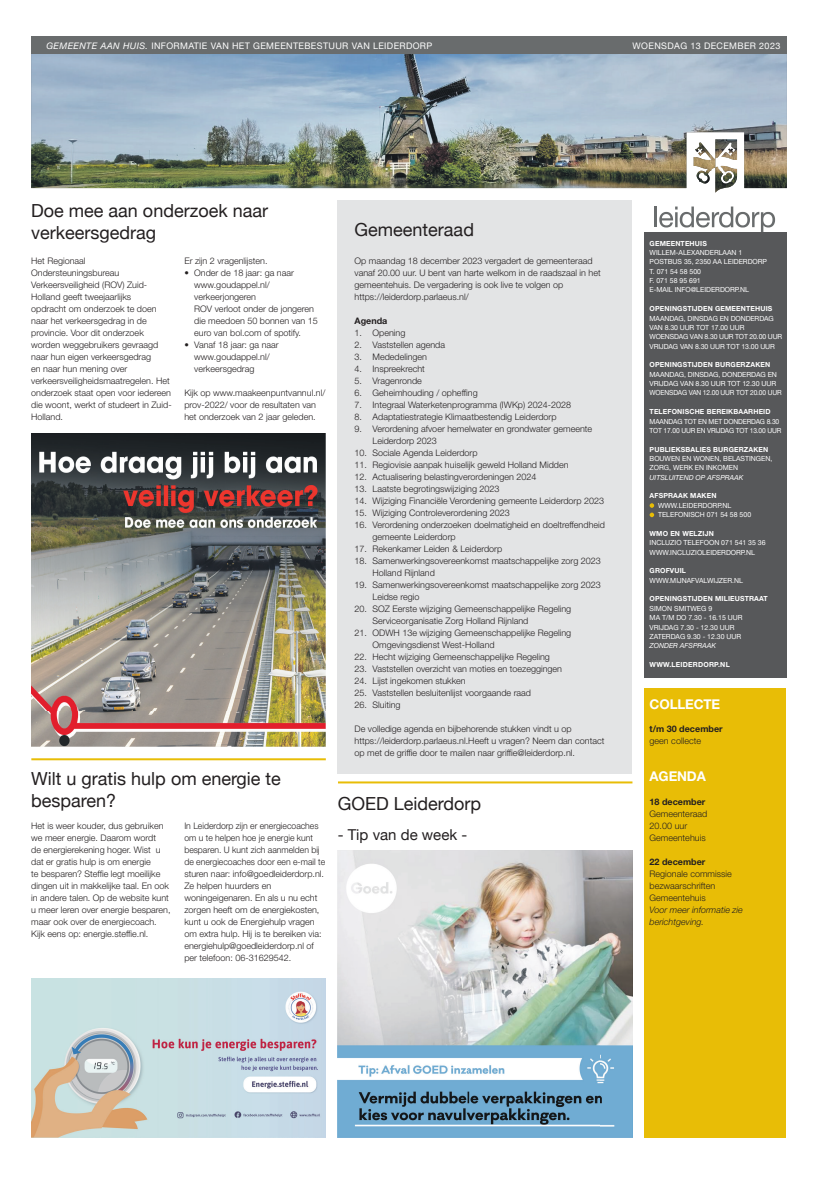
<style>
.page{position:relative;width:817px;height:1180px;background:#fff}
.page>*{position:absolute;margin:0;border:0;box-sizing:border-box;transform-origin:0 0}
.t1{font:18px/22px "Helvetica Neue";color:#231f20}
.t2{font:15px "Helvetica Neue";color:#231f20}
.t3{font:700 13.5px "Helvetica Neue LT Std";letter-spacing:-.01em;color:#fff}
.t4{font:300 9px/12px "Helvetica Neue LT Std";color:#231f20}
.t5{font:300 9px/12px "Helvetica Neue LT Std";color:#231f20;scale:.96 1}
.t6{font:9px "Helvetica Neue";letter-spacing:.04em;color:#fff}
.t7{font:700 9px "Helvetica Neue LT Std";color:#231f20}
.t8{font:italic 300 9px/12px "Helvetica Neue LT Std";color:#231f20}
.t9{font:7px/9.4px "Helvetica Neue";color:#fff}
.t10{font:700 7px "Helvetica Neue LT Std";letter-spacing:.02em;color:#fff}
.t11{font:7px/9.4px "Helvetica Neue";letter-spacing:-.02em;color:#fff;scale:.96 1}
.t12{font:italic 7px "Helvetica Neue LT Std";color:#fff}
.s1{font-family:"Helvetica Neue LT Std";font-style:italic}
</style>
<div class="page">
<svg style="left:31px;top:188px;width:755px;height:5px"></svg>
<img style="left:31px;top:54px;width:755px;height:134px">
<img style="left:695px;top:139px;width:20px;height:20px">
<svg style="left:722px;top:173px;width:9px;height:9px"></svg>
<hr style="left:654px;top:206px;width:3px;height:21px;background:#696c6d">
<svg style="left:659px;top:206px;width:116px;height:27px"></svg>
<div style="left:644px;top:233px;width:142px;height:444px;background:#57585a"></div>
<svg style="left:649px;top:503px;width:5px;height:14px"></svg>
<div style="left:31px;top:37px;width:755px;height:17px;background:#696c6d"></div>
<div style="left:644px;top:687px;width:141px;height:450px;background:#e8bd06"></div>
<hr style="left:31px;top:758px;width:295px;height:2px;background:#e8bd06">
<hr style="left:338px;top:781px;width:294px;height:2px;background:#e8bd06">
<img style="left:31px;top:433px;width:294px;height:313px">
<img style="left:337px;top:850px;width:295px;height:287px">
<div style="left:337px;top:200px;width:295px;height:573px;background:#e3e4e5"></div>
<img style="left:31px;top:978px;width:295px;height:159px">
<p class="t6" style="left:46px;top:39px;width:387px"><span class="s1">GEMEENTE AAN HUIS.</span> INFORMATIE VAN HET GEMEENTEBESTUUR VAN LEIDERDORP</p>
<p class="t6" style="left:632px;top:39px;width:149px">WOENSDAG 13 DECEMBER 2023</p>
<h1 class="t1" style="left:31px;top:201px;width:238px">Doe mee aan onderzoek naar verkeersgedrag</h1>
<p class="t4" style="left:31px;top:255px;width:142px">Het Regionaal<br>Ondersteuningsbureau<br>Verkeersveiligheid (ROV) Zuid-<br>Holland geeft tweejaarlijks<br>opdracht om onderzoek te doen naar het verkeersgedrag in de provincie. Voor dit onderzoek worden weggebruikers gevraagd naar hun eigen verkeersgedrag<br>en naar hun mening over verkeersveiligheidsmaatregelen. Het onderzoek staat open voor iedereen die woont, werkt of studeert in Zuid-<br>Holland.</p>
<p class="t4" style="left:184px;top:255px;width:85px">Er zijn 2 vragenlijsten.</p>
<p class="t4" style="left:194px;top:267px;width:125px;text-indent:-10px">• Onder de 18 jaar: ga naar www.goudappel.nl/ verkeerjongeren<br>ROV verloot onder de jongeren die meedoen 50 bonnen van 15 euro van bol.com of spotify.</p>
<p class="t4" style="left:194px;top:339px;width:86px;text-indent:-10px">• Vanaf 18 jaar: ga naar www.goudappel.nl/ verkeersgedrag</p>
<p class="t4" style="left:184px;top:387px;width:142px">Kijk op www.maakeenpuntvannul.nl/ prov-2022/ voor de resultaten van het onderzoek van 2 jaar geleden.</p>
<h1 class="t1" style="left:31px;top:768px;width:251px">Wilt u gratis hulp om energie te besparen?</h1>
<p class="t4" style="left:31px;top:819px;width:141px">Het is weer kouder, dus gebruiken we meer energie. Daarom wordt<br>de energierekening hoger. Wist u dat er gratis hulp is om energie<br>te besparen? Steffie legt moeilijke dingen uit in makkelijke taal. En ook in andere talen. Op de website kunt u meer leren over energie besparen, maar ook over de energiecoach.<br>Kijk eens op: energie.steffie.nl.</p>
<p class="t5" style="left:184px;top:819px;width:148px">In Leiderdorp zijn er energiecoaches om u te helpen hoe je energie kunt besparen. U kunt zich aanmelden bij de energiecoaches door een e-mail te sturen naar: info@goedleiderdorp.nl.<br>Ze helpen huurders en woningeigenaren. En als u nu echt zorgen heeft om de energiekosten, kunt u ook de Energiehulp vragen om extra hulp. Hij is te bereiken via: energiehulp@goedleiderdorp.nl of per telefoon: 06-31629542.</p>
<h1 class="t1" style="left:354px;top:219px;width:121px">Gemeenteraad</h1>
<p class="t4" style="left:354px;top:255px;width:248px">Op maandag 18 december 2023 vergadert de gemeenteraad vanaf 20.00 uur. U bent van harte welkom in de raadszaal in het gemeentehuis. De vergadering is ook live te volgen op https://leiderdorp.parlaeus.nl/</p>
<p class="t7" style="left:354px;top:315px;width:34px">Agenda</p>
<p class="t4" style="left:354px;top:327px;width:52px">1. Opening</p>
<p class="t4" style="left:354px;top:339px;width:92px">2. Vaststellen agenda</p>
<p class="t4" style="left:354px;top:351px;width:74px">3. Mededelingen</p>
<p class="t4" style="left:354px;top:363px;width:72px">4. Inspreekrecht</p>
<p class="t4" style="left:354px;top:375px;width:69px">5. Vragenronde</p>
<p class="t4" style="left:354px;top:387px;width:125px">6. Geheimhouding / opheffing</p>
<p class="t4" style="left:354px;top:399px;width:218px">7. Integraal Waterketenprogramma (IWKp) 2024-2028</p>
<p class="t4" style="left:354px;top:411px;width:203px">8. Adaptatiestrategie Klimaatbestendig Leiderdorp</p>
<p class="t4" style="left:372px;top:423px;width:221px;text-indent:-18px">9. Verordening afvoer hemelwater en grondwater gemeente<br>Leiderdorp 2023</p>
<p class="t4" style="left:354px;top:447px;width:124px">10. Sociale Agenda Leiderdorp</p>
<p class="t4" style="left:354px;top:459px;width:215px">11. Regiovisie aanpak huiselijk geweld Holland Midden</p>
<p class="t4" style="left:354px;top:471px;width:183px">12. Actualisering belastingverordeningen 2024</p>
<p class="t4" style="left:354px;top:483px;width:146px">13. Laatste begrotingswijziging 2023</p>
<p class="t4" style="left:354px;top:495px;width:251px">14. Wijziging Financiële Verordening gemeente Leiderdorp 2023</p>
<p class="t4" style="left:354px;top:507px;width:157px">15. Wijziging Controleverordening 2023</p>
<p class="t4" style="left:372px;top:519px;width:234px;text-indent:-18px">16. Verordening onderzoeken doelmatigheid en doeltreffendheid gemeente Leiderdorp</p>
<p class="t4" style="left:354px;top:543px;width:149px">17. Rekenkamer Leiden &amp; Leiderdorp</p>
<p class="t4" style="left:372px;top:555px;width:230px;text-indent:-18px">18. Samenwerkingsovereenkomst maatschappelijke zorg 2023<br>Holland Rijnland</p>
<p class="t4" style="left:372px;top:579px;width:230px;text-indent:-18px">19. Samenwerkingsovereenkomst maatschappelijke zorg 2023<br>Leidse regio</p>
<p class="t4" style="left:372px;top:603px;width:200px;text-indent:-18px">20. SOZ Eerste wijziging Gemeenschappelijke Regeling<br>Serviceorganisatie Zorg Holland Rijnland</p>
<p class="t4" style="left:372px;top:627px;width:200px;text-indent:-18px">21. ODWH 13e wijziging Gemeenschappelijke Regeling<br>Omgevingsdienst West-Holland</p>
<p class="t4" style="left:354px;top:651px;width:197px">22. Hecht wijziging Gemeenschappelijke Regeling</p>
<p class="t4" style="left:354px;top:663px;width:209px">23. Vaststellen overzicht van moties en toezeggingen</p>
<p class="t4" style="left:354px;top:675px;width:113px">24. Lijst ingekomen stukken</p>
<p class="t4" style="left:354px;top:687px;width:178px">25. Vaststellen besluitenlijst voorgaande raad</p>
<p class="t4" style="left:354px;top:699px;width:47px">26. Sluiting</p>
<p class="t4" style="left:354px;top:723px;width:251px">De volledige agenda en bijbehorende stukken vindt u op https://leiderdorp.parlaeus.nl.Heeft u vragen? Neem dan contact op met de griffie door te mailen naar griffie@leiderdorp.nl.</p>
<h1 class="t1" style="left:337px;top:793px;width:145px">GOED Leiderdorp</h1>
<h2 class="t2" style="left:337px;top:824px;width:131px">- Tip van de week -</h2>
<p class="t10" style="left:649px;top:239px;width:59px">GEMEENTEHUIS</p>
<p class="t9" style="left:649px;top:248px;width:119px">WILLEM-ALEXANDERLAAN 1<br>POSTBUS 35, 2350 AA LEIDERDORP<br>T. 071 54 58 500<br>F. 071 58 95 691<br>E-MAIL INFO@LEIDERDORP.NL</p>
<p class="t10" style="left:649px;top:304px;width:124px">OPENINGSTIJDEN GEMEENTEHUIS</p>
<p class="t9" style="left:649px;top:314px;width:134px">MAANDAG, DINSDAG EN DONDERDAG<br>VAN 8.30 UUR TOT 17.00 UUR<br>WOENSDAG VAN 8.30 UUR TOT 20.00 UUR<br>VRIJDAG VAN 8.30 UUR TOT 13.00 UUR</p>
<p class="t10" style="left:649px;top:360px;width:122px">OPENINGSTIJDEN BURGERZAKEN</p>
<p class="t9" style="left:649px;top:370px;width:134px">MAANDAG, DINSDAG, DONDERDAG EN<br>VRIJDAG VAN 8.30 UUR TOT 12.30 UUR<br>WOENSDAG VAN 12.00 UUR TOT 20.00 UUR</p>
<p class="t10" style="left:649px;top:407px;width:122px">TELEFONISCHE BEREIKBAARHEID</p>
<p class="t11" style="left:649px;top:416px;width:139px">MAANDAG TOT EN MET DONDERDAG 8.30<br>TOT 17.00 UUR EN VRIJDAG TOT 13.00 UUR</p>
<p class="t10" style="left:649px;top:445px;width:120px">PUBLIEKSBALIES BURGERZAKEN</p>
<p class="t9" style="left:649px;top:454px;width:124px">BOUWEN EN WONEN, BELASTINGEN,<br>ZORG, WERK EN INKOMEN</p>
<p class="t12" style="left:649px;top:473px;width:95px">UITSLUITEND OP AFSPRAAK</p>
<p class="t10" style="left:649px;top:491px;width:68px">AFSPRAAK MAKEN</p>
<p class="t9" style="left:658px;top:501px;width:95px">WWW.LEIDERDORP.NL<br>TELEFONISCH 071 54 58 500</p>
<p class="t10" style="left:649px;top:529px;width:66px">WMO EN WELZIJN</p>
<p class="t9" style="left:649px;top:538px;width:117px">INCLUZIO TELEFOON 071 541 35 36<br>WWW.INCLUZIOLEIDERDORP.NL</p>
<p class="t10" style="left:649px;top:566px;width:38px">GROFVUIL</p>
<p class="t9" style="left:649px;top:576px;width:95px">WWW.MIJNAFVALWIJZER.NL</p>
<p class="t10" style="left:649px;top:594px;width:120px">OPENINGSTIJDEN MILIEUSTRAAT</p>
<p class="t9" style="left:649px;top:604px;width:94px">SIMON SMITWEG 9<br>MA T/M DO 7.30 - 16.15 UUR<br>VRIJDAG 7.30 - 12.30 UUR<br>ZATERDAG 9.30 - 12.30 UUR</p>
<p class="t12" style="left:649px;top:641px;width:68px">ZONDER AFSPRAAK</p>
<p class="t10" style="left:649px;top:660px;width:82px">WWW.LEIDERDORP.NL</p>
<h3 class="t3" style="left:649px;top:695px;width:72px">COLLECTE</h3>
<p class="t7" style="left:649px;top:723px;width:74px">t/m 30 december</p>
<p class="t4" style="left:649px;top:735px;width:53px">geen collecte</p>
<h3 class="t3" style="left:649px;top:767px;width:58px">AGENDA</h3>
<p class="t7" style="left:649px;top:795px;width:57px">18 december</p>
<p class="t4" style="left:649px;top:807px;width:59px">Gemeenteraad<br>20.00 uur<br>Gemeentehuis</p>
<p class="t7" style="left:649px;top:855px;width:57px">22 december</p>
<p class="t4" style="left:649px;top:867px;width:84px">Regionale commissie bezwaarschriften<br>Gemeentehuis</p>
<p class="t8" style="left:649px;top:903px;width:95px">Voor meer informatie zie berichtgeving.</p>
</div>
